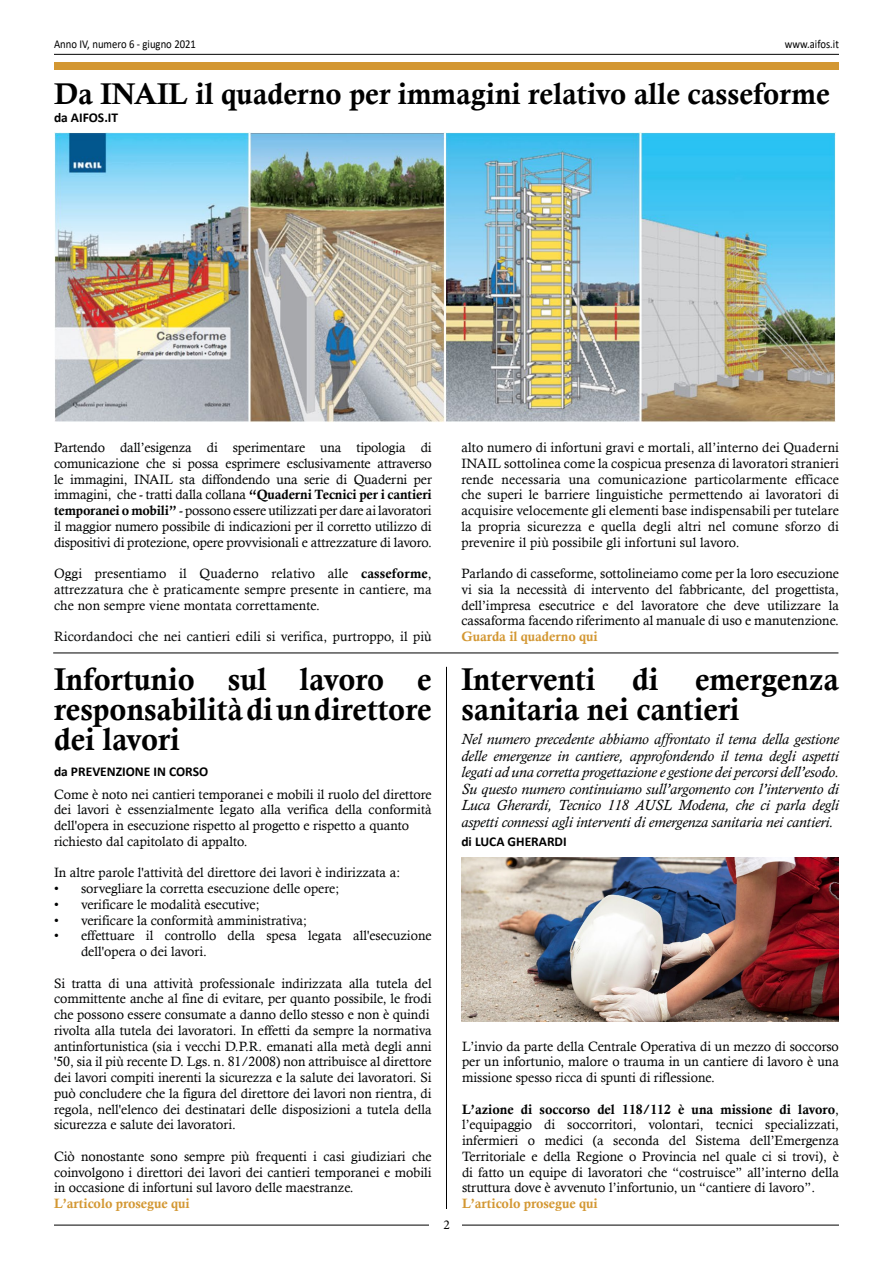
<style>
.page{position:relative;width:893px;height:1263px;background:#fff}
.page>*{position:absolute;margin:0;border:0;box-sizing:border-box;transform-origin:0 0}
.t1{font:31.5px/30px "Calis MT Bol";color:#000;text-align:justify}
.t2{font:30px "Calis MT Bol";color:#000}
.t3{font:italic 15px/16.5px "Calisto";color:#010202;text-align:justify}
.t4{font:13.5px/15.8px "Calisto";color:#010202;text-align:justify}
.t5{font:13.5px "Calis MT Bol";letter-spacing:-.005em;color:#d39732}
.t6{font:13.5px "Calis MT Bol";color:#010202}
.t7{font:700 13.5px "Calibri";color:#000}
.t8{font:13.5px "Minion Pro";color:#000}
.t9{font:12px "Calibri";color:#000;scale:.89 1}
.s1{font-family:"Calis MT Bol"}
.s2{font-family:"Calisto"}
</style>
<div class="page">
<hr style="left:461px;top:1225px;width:378px;height:1px;background:#000">
<hr style="left:54px;top:54px;width:785px;height:1px;background:#000">
<hr style="left:54px;top:1225px;width:378px;height:1px;background:#000">
<div style="left:54px;top:63px;width:785px;height:7px;background:#d39732"></div>
<div style="left:429px;top:1212px;width:33px;height:23px;background:#fff"></div>
<hr style="left:53px;top:652px;width:785px;height:1px;background:#000">
<hr style="left:446px;top:667px;width:1px;height:542px;background:#000">
<img style="left:54px;top:133px;width:782px;height:289px">
<img style="left:461px;top:857px;width:377px;height:165px">
<p class="t9" style="left:54px;top:36px;width:161px">Anno IV, numero 6 - giugno 2021</p>
<p class="t9" style="left:785px;top:36px;width:62px">www.aifos.it</p>
<h2 class="t2" style="left:54px;top:76px;width:777px">Da INAIL il quaderno per immagini relativo alle casseforme</h2>
<p class="t7" style="left:54px;top:108px;width:66px">da AIFOS.IT</p>
<p class="t4" style="left:54px;top:439px;width:379px">Partendo dall’esigenza di sperimentare una tipologia di comunicazione che si possa esprimere esclusivamente attraverso le immagini, INAIL sta diffondendo una serie di Quaderni per immagini, che - tratti dalla collana <span class="s1">“Quaderni Tecnici per i cantieri temporanei o mobili”</span> - possono essere utilizzati per dare ai lavoratori il maggior numero possibile di indicazioni per il corretto utilizzo di dispositivi di protezione, opere provvisionali e attrezzature di lavoro.</p>
<p class="t4" style="left:54px;top:565px;width:379px">Oggi presentiamo il Quaderno relativo alle <span class="s1">casseforme</span>, attrezzatura che è praticamente sempre presente in cantiere, ma che non sempre viene montata correttamente.</p>
<p class="t4" style="left:54px;top:628px;width:379px">Ricordandoci che nei cantieri edili si verifica, purtroppo, il più</p>
<h1 class="t1" style="left:54px;top:664px;width:379px">Infortunio sul lavoro e responsabilità di un direttore dei lavori</h1>
<p class="t7" style="left:54px;top:762px;width:156px">da PREVENZIONE IN CORSO</p>
<p class="t4" style="left:54px;top:786px;width:379px;text-align:left">Come è noto nei cantieri temporanei e mobili il ruolo del direttore dei lavori è essenzialmente legato alla verifica della conformità dell'opera in esecuzione rispetto al progetto e rispetto a quanto richiesto dal capitolato di appalto.</p>
<p class="t4" style="left:54px;top:865px;width:348px">In altre parole l'attività del direttore dei lavori è indirizzata a:</p>
<p class="t4" style="left:54px;top:880px;width:287px">• sorvegliare la corretta esecuzione delle opere;</p>
<p class="t4" style="left:54px;top:896px;width:207px">• verificare le modalità esecutive;</p>
<p class="t4" style="left:54px;top:912px;width:254px">• verificare la conformità amministrativa;</p>
<p class="t4" style="left:81px;top:928px;width:352px;text-indent:-27px">• effettuare il controllo della spesa legata all'esecuzione dell'opera o dei lavori.</p>
<p class="t4" style="left:54px;top:975px;width:379px;text-align:left">Si tratta di una attività professionale indirizzata alla tutela del committente anche al fine di evitare, per quanto possibile, le frodi che possono essere consumate a danno dello stesso e non è quindi rivolta alla tutela dei lavoratori. In effetti da sempre la normativa antinfortunistica (sia i vecchi D.P.R. emanati alla metà degli anni '50, sia il più recente D. Lgs. n. 81/2008) non attribuisce al direttore dei lavori compiti inerenti la sicurezza e la salute dei lavoratori. Si può concludere che la figura del direttore dei lavori non rientra, di regola, nell'elenco dei destinatari delle disposizioni a tutela della sicurezza e salute dei lavoratori.</p>
<p class="t4" style="left:54px;top:1148px;width:379px">Ciò nonostante sono sempre più frequenti i casi giudiziari che coinvolgono i direttori dei lavori dei cantieri temporanei e mobili in occasione di infortuni sul lavoro delle maestranze.</p>
<p class="t5" style="left:54px;top:1196px;width:137px">L’articolo prosegue qui</p>
<p class="t8" style="left:443px;top:1216px;width:8px">2</p>
<p class="t4" style="left:461px;top:439px;width:379px">alto numero di infortuni gravi e mortali, all’interno dei Quaderni INAIL sottolinea come la cospicua presenza di lavoratori stranieri rende necessaria una comunicazione particolarmente efficace che superi le barriere linguistiche permettendo ai lavoratori di acquisire velocemente gli elementi base indispensabili per tutelare la propria sicurezza e quella degli altri nel comune sforzo di prevenire il più possibile gli infortuni sul lavoro.</p>
<p class="t4" style="left:461px;top:565px;width:379px">Parlando di casseforme, sottolineiamo come per la loro esecuzione vi sia la necessità di intervento del fabbricante, del progettista, dell’impresa esecutrice e del lavoratore che deve utilizzare la cassaforma facendo riferimento al manuale di uso e manutenzione.</p>
<p class="t5" style="left:461px;top:629px;width:138px">Guarda il quaderno qui</p>
<h1 class="t1" style="left:461px;top:664px;width:379px">Interventi di emergenza sanitaria nei cantieri</h1>
<p class="t3" style="left:461px;top:731px;width:379px">Nel numero precedente abbiamo affrontato il tema della gestione delle emergenze in cantiere, approfondendo il tema degli aspetti legati ad una corretta progettazione e gestione dei percorsi dell’esodo.<br>Su questo numero continuiamo sull’argomento con l’intervento di Luca Gherardi, Tecnico 118 AUSL Modena, che ci parla degli aspetti connessi agli interventi di emergenza sanitaria nei cantieri.</p>
<p class="t7" style="left:461px;top:832px;width:107px">di LUCA GHERARDI</p>
<p class="t4" style="left:462px;top:1038px;width:378px">L’invio da parte della Centrale Operativa di un mezzo di soccorso per un infortunio, malore o trauma in un cantiere di lavoro è una missione spesso ricca di spunti di riflessione.</p>
<p class="t6" style="left:462px;top:1101px;width:378px">L’azione di soccorso del 118/112 è una missione di lavoro<span class="s2">,</span></p>
<p class="t4" style="left:462px;top:1117px;width:378px">l’equipaggio di soccorritori, volontari, tecnici specializzati, infermieri o medici (a seconda del Sistema dell’Emergenza Territoriale e della Regione o Provincia nel quale ci si trovi), è di fatto un equipe di lavoratori che “costruisce” all’interno della struttura dove è avvenuto l’infortunio, un “cantiere di lavoro”.</p>
<p class="t5" style="left:462px;top:1196px;width:137px">L’articolo prosegue qui</p>
</div>
